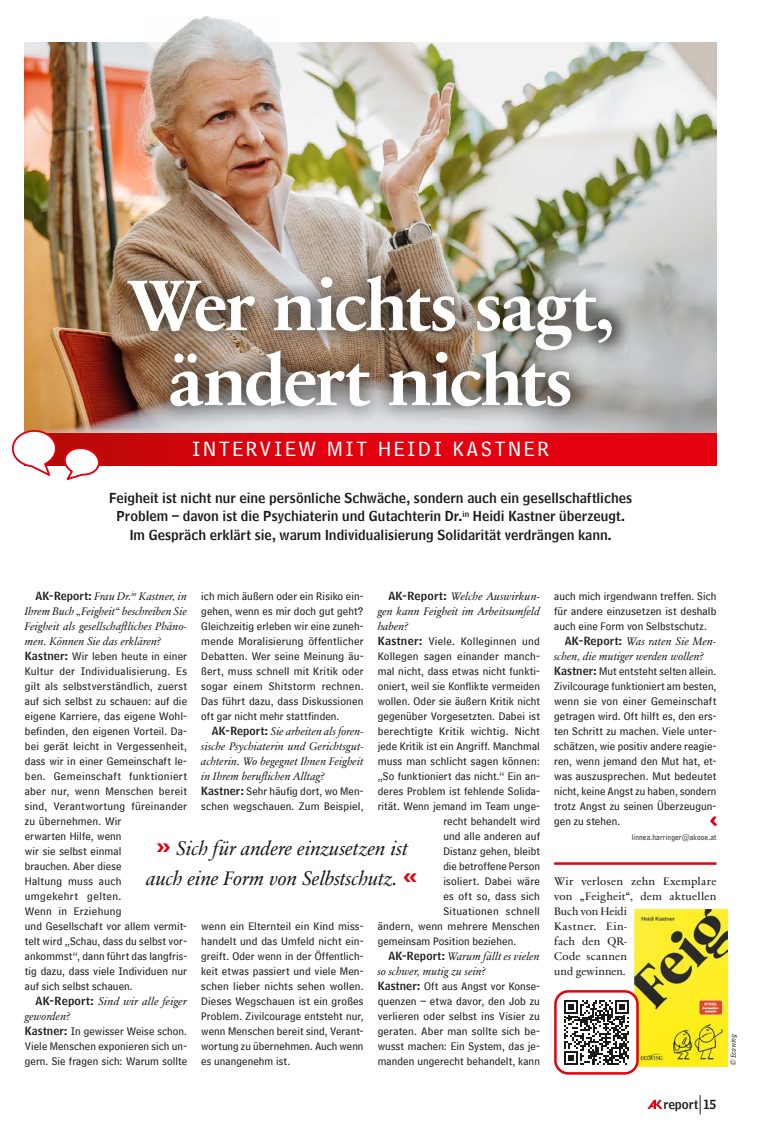
<style>
.page{position:relative;width:759px;height:1134px;background:#fff}
.page>*{position:absolute;margin:0;border:0;box-sizing:border-box;transform-origin:0 0}
.Seite_15_Titel_Seite_15_H1{font:700 72.5px/75px "Sabon Next Com";letter-spacing:-.035em;color:#fff;text-align:center}
.t1{font:21.25px "Bell Centennial Std Sub Capt";letter-spacing:.13em;color:#fff}
._7b_-_Zitat_zentriert_P{font:italic 20px/30px "Sabon Next Com";letter-spacing:-.01em;color:#1a1a18;text-align:center}
.Seite_4-6_10-11_Vorspann_s3_2-Seiter_P{font:13.75px/18.8px "Bell Centennial Std Name Num";color:#1a1a18;text-align:center}
.t2{font:12.5px "Bell Centennial Std Name Num";color:#1a1a18}
.Seite_15_Interview_s15_-_Antwort_-_P{font:11.25px/15px "Bell Centennial Std Sub Capt";letter-spacing:.015em;color:#1a1a18;text-align:justify}
.Seite_15_Interview_s15_-_Frage_-_P{font:italic 11.25px/15px "Sabon Next Com";color:#1a1a18}
.t3{font:11.25px/15px "Sabon Next Com";letter-spacing:.015em;color:#1a1a18}
._5_-_Autor_P{font:8.12px "Bell Centennial Std Address";letter-spacing:.02em;color:#1a1a18}
.t4{font:italic 7.5px "Bell Centennial Std Address";color:#1a1a18}
.s1{font-family:"Bell Centennial Std Name Num";font-style:normal}
.s2{font-family:"Bell Centennial Std Name Num"}
.s3{font-family:"Bell Centennial Std Name Num";font-style:normal;font-size:27.5px;color:#e3000f}
</style>
<div class="page">
<img style="left:25px;top:43px;width:691px;height:390px">
<img style="left:141px;top:16px;width:144px;height:41px">
<svg style="left:468px;top:121px;width:248px;height:312px;background:#bfc1b5"></svg>
<svg style="left:101px;top:433px;width:615px;height:32px;background:#dc010d"></svg>
<svg style="left:11px;top:429px;width:90px;height:51px"></svg>
<svg style="left:710px;top:817px;width:6px;height:8px"></svg>
<hr style="left:554px;top:862px;width:162px;height:3px;background:#e3000f">
<img style="left:634px;top:909px;width:93px;height:157px">
<div style="left:555px;top:991px;width:82px;height:82px;background:#fff;border-radius:13px"></div>
<svg style="left:564px;top:1000px;width:65px;height:65px"></svg>
<div style="left:554px;top:990px;width:84px;height:85px;border:2px solid #e3000f;border-radius:13px"></div>
<img style="left:110px;top:258px;width:520px;height:168px">
<svg style="left:699px;top:1095px;width:1px;height:19px"></svg>
<svg style="left:647px;top:1100px;width:15px;height:9px"></svg>
<h1 class="Seite_15_Titel_Seite_15_H1" style="left:127px;top:265px;width:488px">Wer nichts sagt , ändert nichts</h1>
<h2 class="t1" style="left:192px;top:436px;width:358px">INTERVIEW MIT HEIDI KASTNER</h2>
<p class="Seite_4-6_10-11_Vorspann_s3_2-Seiter_P" style="left:109px;top:488px;width:524px">Feigheit ist nicht nur eine persönliche Schwäche, sondern auch ein gesellschaftliches<br>Problem – davon ist die Psychiaterin und Gutachterin Dr.<sup>in</sup> Heidi Kastner überzeugt.<br>Im Gespräch erklärt sie, warum Individualisierung Solidarität verdrängen kann.</p>
<p class="Seite_15_Interview_s15_-_Frage_-_P" style="left:25px;top:588px;width:164px;text-align:justify;text-indent:11px"><span class="s1">AK-Report:</span> Frau Dr.<sup>in</sup> Kastner, in Ihrem Buch „Feigheit“ beschreiben Sie Feigheit als gesellschaftliches Phäno&shy;men. Können Sie das erklären?</p>
<p class="Seite_15_Interview_s15_-_Antwort_-_P" style="left:25px;top:649px;width:164px;text-align:left"><span class="s2">Kastner:</span> Wir leben heute in einer<br>Kultur der Individualisierung. Es gilt als selbstverständlich, zuerst auf sich selbst zu schauen: auf die eigene Karriere, das eigene Wohl&shy;befinden, den eigenen Vorteil. Da&shy;bei gerät leicht in Vergessenheit, dass wir in einer Gemeinschaft le&shy;ben. Gemeinschaft funktioniert aber nur, wenn Menschen bereit sind, Verantwortung füreinander zu übernehmen. Wir<br>erwarten Hilfe, wenn<br>wir sie selbst einmal<br>brauchen. Aber diese<br>Haltung muss auch<br>umgekehrt gelten.<br>Wenn in Erziehung<br>und Gesellschaft vor allem vermit&shy;telt wird „Schau, dass du selbst vor&shy;ankommst“, dann führt das langfris&shy;tig dazu, dass viele Individuen nur auf sich selbst schauen.</p>
<p class="Seite_15_Interview_s15_-_Frage_-_P" style="left:25px;top:993px;width:164px;text-indent:11px"><span class="s1">AK-Report:</span> Sind wir alle feiger geworden?</p>
<p class="Seite_15_Interview_s15_-_Antwort_-_P" style="left:25px;top:1024px;width:164px"><span class="s2">Kastner:</span> In gewisser Weise schon.<br>Viele Menschen exponieren sich un&shy;gern. Sie fragen sich: Warum sollte</p>
<p class="Seite_15_Interview_s15_-_Frage_-_P" style="left:377px;top:588px;width:164px;text-align:justify;text-indent:11px"><span class="s1">AK-Report:</span> Welche Auswirkun&shy;gen kann Feigheit im Arbeitsumfeld haben?</p>
<p class="Seite_15_Interview_s15_-_Antwort_-_P" style="left:377px;top:634px;width:164px"><span class="s2">Kastner:</span> Viele. Kolleginnen und</p>
<p class="Seite_15_Interview_s15_-_Antwort_-_P" style="left:377px;top:649px;width:164px">Kollegen sagen einander manch-</p>
<p class="Seite_15_Interview_s15_-_Antwort_-_P" style="left:377px;top:664px;width:164px">mal nicht, dass etwas nicht funkti-</p>
<p class="Seite_15_Interview_s15_-_Antwort_-_P" style="left:377px;top:679px;width:164px">oniert, weil sie Konflikte vermeiden</p>
<p class="Seite_15_Interview_s15_-_Antwort_-_P" style="left:377px;top:694px;width:164px">wollen. Oder sie äußern Kritik nicht</p>
<p class="Seite_15_Interview_s15_-_Antwort_-_P" style="left:377px;top:709px;width:164px">gegenüber Vorgesetzten. Dabei ist</p>
<p class="Seite_15_Interview_s15_-_Antwort_-_P" style="left:377px;top:724px;width:164px">berechtigte Kritik wichtig. Nicht</p>
<p class="Seite_15_Interview_s15_-_Antwort_-_P" style="left:377px;top:739px;width:164px">jede Kritik ist ein Angriff. Manchmal</p>
<p class="Seite_15_Interview_s15_-_Antwort_-_P" style="left:377px;top:754px;width:164px">muss man schlicht sagen können:</p>
<p class="Seite_15_Interview_s15_-_Antwort_-_P" style="left:377px;top:769px;width:164px">„So funktioniert das nicht.“ Ein an-</p>
<p class="Seite_15_Interview_s15_-_Antwort_-_P" style="left:377px;top:784px;width:164px">deres Problem ist fehlende Solida-</p>
<p class="Seite_15_Interview_s15_-_Antwort_-_P" style="left:377px;top:799px;width:164px">rität. Wenn jemand im Team unge-</p>
<p class="Seite_15_Interview_s15_-_Antwort_-_P" style="left:443px;top:814px;width:98px">recht behandelt wird</p>
<p class="Seite_15_Interview_s15_-_Antwort_-_P" style="left:443px;top:829px;width:98px">und alle anderen auf</p>
<p class="Seite_15_Interview_s15_-_Antwort_-_P" style="left:443px;top:844px;width:98px">Distanz gehen, bleibt</p>
<p class="Seite_15_Interview_s15_-_Antwort_-_P" style="left:443px;top:859px;width:98px">die betroffene Person</p>
<p class="Seite_15_Interview_s15_-_Antwort_-_P" style="left:443px;top:874px;width:98px">isoliert. Dabei wäre</p>
<p class="Seite_15_Interview_s15_-_Antwort_-_P" style="left:443px;top:889px;width:98px">es oft so, dass sich</p>
<p class="Seite_15_Interview_s15_-_Antwort_-_P" style="left:443px;top:904px;width:98px">Situationen schnell</p>
<p class="Seite_15_Interview_s15_-_Antwort_-_P" style="left:377px;top:919px;width:164px">ändern, wenn mehrere Menschen</p>
<p class="Seite_15_Interview_s15_-_Antwort_-_P" style="left:377px;top:934px;width:140px">gemeinsam Position beziehen.</p>
<p class="Seite_15_Interview_s15_-_Frage_-_P" style="left:377px;top:948px;width:164px;text-indent:11px"><span class="s1">AK-Report:</span> Warum fällt es vielen so schwer, mutig zu sein?</p>
<p class="Seite_15_Interview_s15_-_Antwort_-_P" style="left:377px;top:979px;width:164px"><span class="s2">Kastner:</span> Oft aus Angst vor Konse&shy;quenzen – etwa davor, den Job zu verlieren oder selbst ins Visier zu geraten. Aber man sollte sich be&shy;wusst machen: Ein System, das je&shy;manden ungerecht behandelt, kann</p>
<p class="Seite_15_Interview_s15_-_Antwort_-_P" style="left:201px;top:589px;width:164px">ich mich äußern oder ein Risiko ein&shy;gehen, wenn es mir doch gut geht?<br>Gleichzeitig erleben wir eine zuneh&shy;mende Moralisierung öffentlicher Debatten. Wer seine Meinung äu&shy;ßert, muss schnell mit Kritik oder sogar einem Shitstorm rechnen.<br>Das führt dazu, dass Diskussionen oft gar nicht mehr stattfinden.</p>
<p class="Seite_15_Interview_s15_-_Frage_-_P" style="left:201px;top:723px;width:164px;text-align:justify;text-indent:11px"><span class="s1">AK-Report:</span> Sie arbeiten als foren&shy;sische Psychiaterin und Gerichtsgut&shy;achterin. Wo begegnet Ihnen Feigheit in Ihrem beruflichen Alltag?</p>
<p class="Seite_15_Interview_s15_-_Antwort_-_P" style="left:201px;top:784px;width:164px"><span class="s2">Kastner:</span> Sehr häufig dort, wo Men&shy;schen wegschauen. Zum Beispiel,</p>
<p class="_7b_-_Zitat_zentriert_P" style="left:146px;top:833px;width:273px"><span class="s3">»</span> Sich für andere einzusetzen ist auch eine Form von Selbstschutz. <span class="s3">«</span></p>
<p class="Seite_15_Interview_s15_-_Antwort_-_P" style="left:201px;top:919px;width:164px">wenn ein Elternteil ein Kind miss&shy;handelt und das Umfeld nicht ein&shy;greift. Oder wenn in der Öffentlich&shy;keit etwas passiert und viele Men&shy;schen lieber nichts sehen wollen.<br>Dieses Wegschauen ist ein großes Problem. Zivilcourage entsteht nur, wenn Menschen bereit sind, Verant&shy;wortung zu übernehmen. Auch wenn es unangenehm ist.</p>
<p class="Seite_15_Interview_s15_-_Antwort_-_P" style="left:554px;top:589px;width:164px">auch mich irgendwann treffen. Sich für andere einzusetzen ist deshalb auch eine Form von Selbstschutz.</p>
<p class="Seite_15_Interview_s15_-_Frage_-_P" style="left:554px;top:633px;width:164px;text-indent:11px"><span class="s1">AK-Report:</span> Was raten Sie Men&shy;schen, die mutiger werden wollen?</p>
<p class="Seite_15_Interview_s15_-_Antwort_-_P" style="left:554px;top:664px;width:164px"><span class="s2">Kastner:</span> Mut entsteht selten allein.<br>Zivilcourage funktioniert am besten, wenn sie von einer Gemeinschaft getragen wird. Oft hilft es, den ers&shy;ten Schritt zu machen. Viele unter&shy;schätzen, wie positiv andere reagie&shy;ren, wenn jemand den Mut hat, et&shy;was auszusprechen. Mut bedeutet nicht, keine Angst zu haben, sondern trotz Angst zu seinen Überzeugun&shy;gen zu stehen.</p>
<p class="_5_-_Autor_P" style="left:631px;top:833px;width:86px">linnea.harringer@akooe.at</p>
<p class="t3" style="left:554px;top:873px;width:164px">Wir verlosen zehn Exemplare von „Feigheit“, dem aktuellen<br>Buch von Heidi<br>Kastner. Ein-<br>fach den QR-<br>Code scannen<br>und gewinnen.</p>
<p class="t2" style="left:663px;top:1096px;width:55px">report 15</p>
<p class="t4" style="left:728px;top:1066px;width:34px;rotate:-90deg">© Ecowing</p>
</div>
